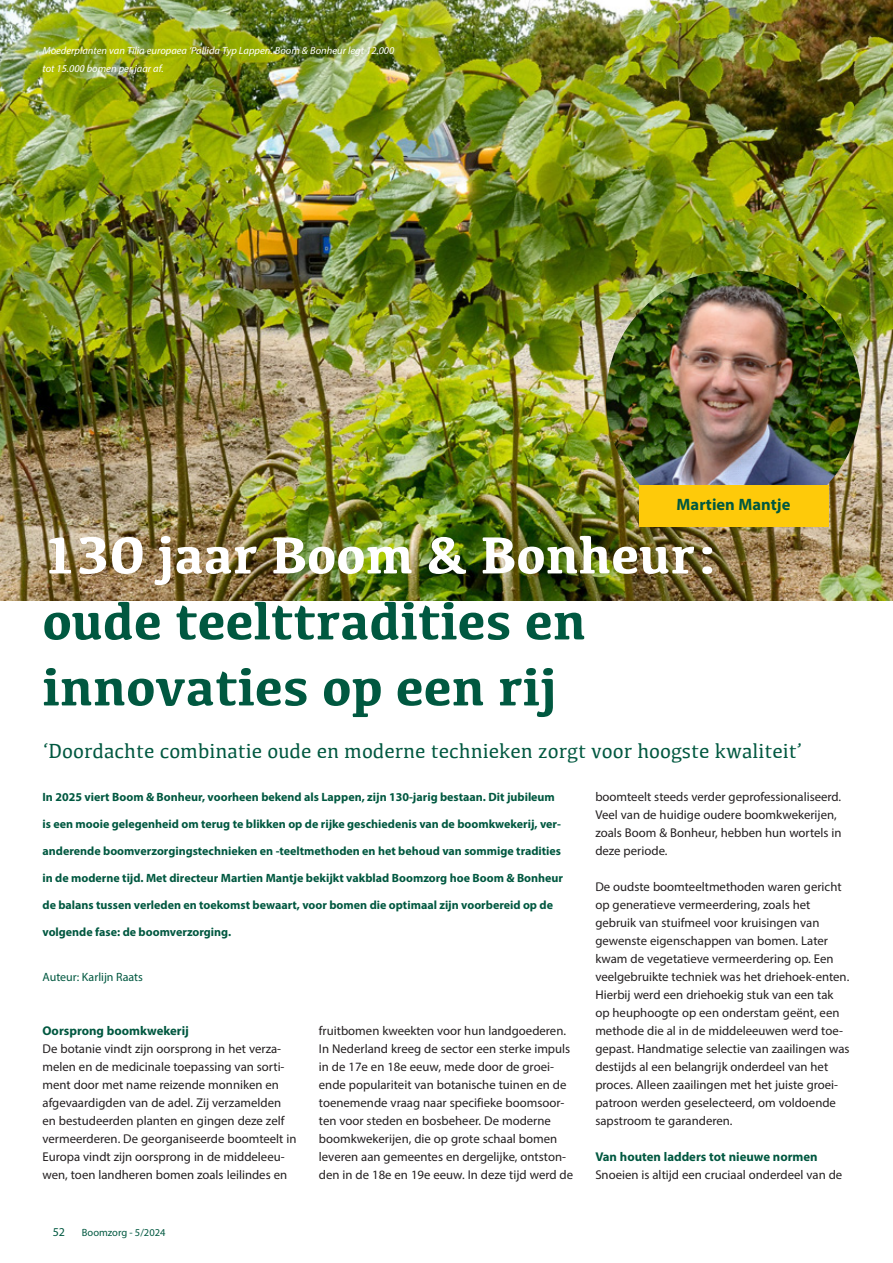
<style>
.page{position:relative;width:893px;height:1263px;background:#fff}
.page>*{position:absolute;margin:0;border:0;box-sizing:border-box;transform-origin:0 0}
.t1{font:700 54px/66px "Kefa";color:#005840}
.t2{font:700 54px "Kefa";color:#fff}
.t3{font:21px "Kefa";color:#005840}
.t4{font:700 16.5px "Myriad Pro";color:#005840}
.t5{font:12.75px/18px "Myriad Pro";color:#231f20}
.t6{font:700 12.75px "Myriad Pro";color:#005840}
.t7{font:700 12px "Myriad Pro";color:#005840}
.t8{font:12px "Myriad Pro";color:#005840}
.t9{font:italic 10.5px/18px "Myriad Pro";color:#fff}
.t10{font:10.5px "Myriad Pro";color:#005840}
</style>
<div class="page">
<img style="left:0;top:0;width:893px;height:600px">
<img style="left:606px;top:271px;width:255px;height:255px;border-radius:128px">
<div style="left:639px;top:485px;width:189px;height:41px;background:#feca0a"></div>
<p class="t9" style="left:43px;top:41px;width:353px">Moederplanten van Tilia europaea ‘Pallida Typ Lappen’. Boom &amp; Bonheur legt 12.000 tot 15.000 bomen per jaar af.</p>
<p class="t4" style="left:677px;top:494px;width:115px">Martien Mantje</p>
<h1 class="t2" style="left:43px;top:519px;width:678px">130 jaar Boom &amp; Bonheur:</h1>
<h1 class="t1" style="left:43px;top:585px;width:545px">oude teelttradities en innovaties op een rij</h1>
<h2 class="t3" style="left:43px;top:737px;width:760px">‘Doordachte combinatie oude en moderne technieken zorgt voor hoogste kwaliteit’</h2>
<p class="t7" style="left:43px;top:789px;width:514px">In 2025 viert Boom &amp; Bonheur, voorheen bekend als Lappen, zijn 130-jarig bestaan. Dit jubileum</p>
<p class="t7" style="left:43px;top:816px;width:520px">is een mooie gelegenheid om terug te blikken op de rijke geschiedenis van de boomkwekerij, ver-</p>
<p class="t7" style="left:43px;top:843px;width:520px">anderende boomverzorgingstechnieken en -teeltmethoden en het behoud van sommige tradities</p>
<p class="t7" style="left:43px;top:870px;width:522px">in de moderne tijd. Met directeur Martien Mantje bekijkt vakblad Boomzorg hoe Boom &amp; Bonheur</p>
<p class="t7" style="left:43px;top:897px;width:512px">de balans tussen verleden en toekomst bewaart, voor bomen die optimaal zijn voorbereid op de</p>
<p class="t7" style="left:43px;top:924px;width:190px">volgende fase: de boomverzorging.</p>
<p class="t8" style="left:43px;top:970px;width:102px">Auteur: Karlijn Raats</p>
<p class="t5" style="left:595px;top:788px;width:248px">boomteelt steeds verder geprofessionaliseerd.<br>Veel van de huidige oudere boomkwekerijen, zoals Boom &amp; Bonheur, hebben hun wortels in deze periode.</p>
<p class="t5" style="left:595px;top:878px;width:256px">De oudste boomteeltmethoden waren gericht op generatieve vermeerdering, zoals het gebruik van stuifmeel voor kruisingen van gewenste eigenschappen van bomen. Later kwam de vegetatieve vermeerdering op. Een veelgebruikte techniek was het driehoek-enten.<br>Hierbij werd een driehoekig stuk van een tak op heuphoogte op een onderstam geënt, een methode die al in de middeleeuwen werd toe&shy;gepast. Handmatige selectie van zaailingen was destijds al een belangrijk onderdeel van het proces. Alleen zaailingen met het juiste groei&shy;patroon werden geselecteerd, om voldoende sapstroom te garanderen.</p>
<p class="t6" style="left:595px;top:1149px;width:224px">Van houten ladders tot nieuwe normen</p>
<p class="t5" style="left:595px;top:1166px;width:248px">Snoeien is altijd een cruciaal onderdeel van de</p>
<p class="t5" style="left:319px;top:1022px;width:256px">fruitbomen kweekten voor hun landgoederen.<br>In Nederland kreeg de sector een sterke impuls in de 17e en 18e eeuw, mede door de groei&shy;ende populariteit van botanische tuinen en de toenemende vraag naar specifieke boomsoor&shy;ten voor steden en bosbeheer. De moderne boomkwekerijen, die op grote schaal bomen leveren aan gemeentes en dergelijke, ontston&shy;den in de 18e en 19e eeuw. In deze tijd werd de</p>
<p class="t6" style="left:43px;top:1022px;width:148px">Oorsprong boomkwekerij</p>
<p class="t5" style="left:43px;top:1040px;width:256px">De botanie vindt zijn oorsprong in het verza&shy;melen en de medicinale toepassing van sorti&shy;ment door met name reizende monniken en afgevaardigden van de adel. Zij verzamelden en bestudeerden planten en gingen deze zelf vermeerderen. De georganiseerde boomteelt in Europa vindt zijn oorsprong in de middeleeu&shy;wen, toen landheren bomen zoals leilindes en</p>
<p class="t8" style="left:53px;top:1224px;width:14px">52</p>
<p class="t10" style="left:82px;top:1226px;width:85px">Boomzorg - 5/2024</p>
</div>
